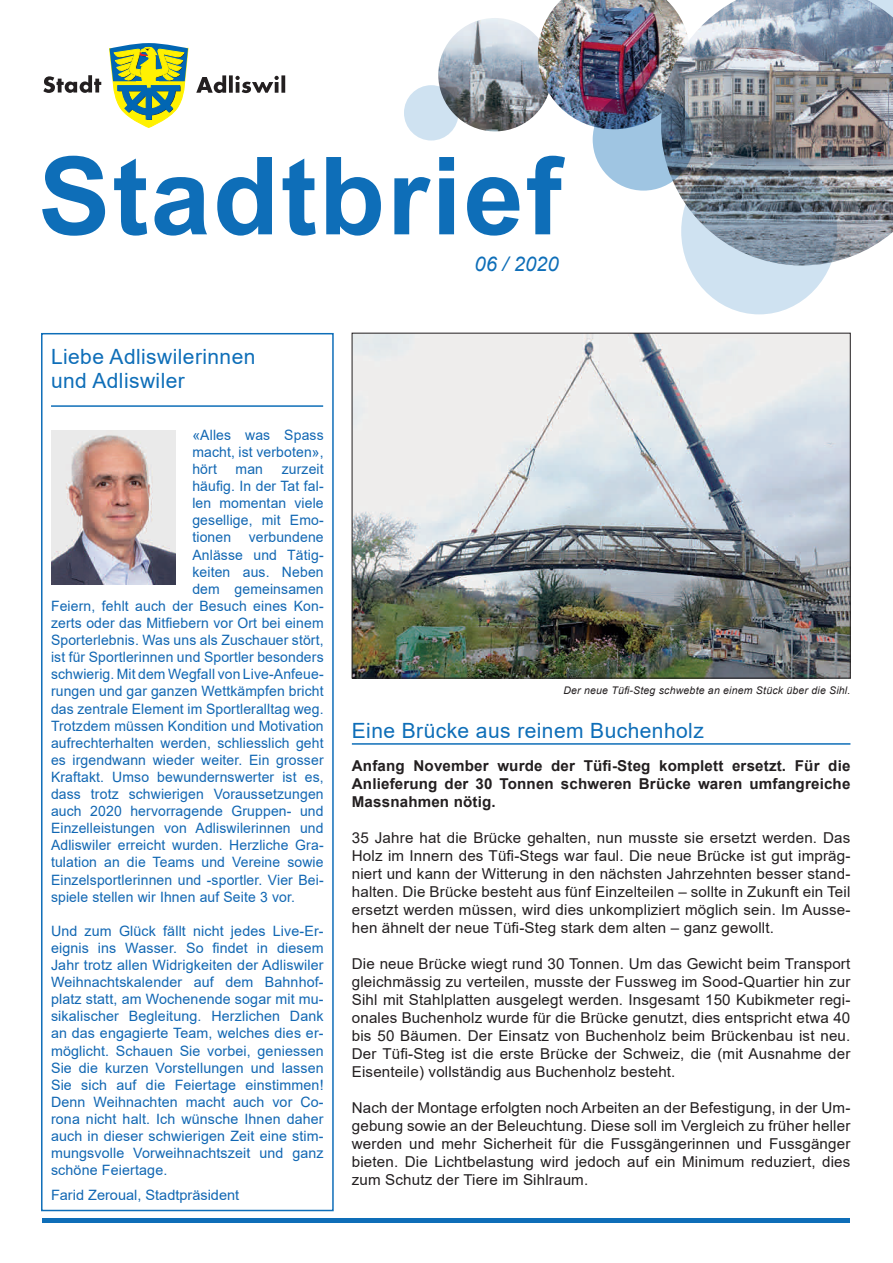
<style>
.page{position:relative;width:893px;height:1263px;background:#fff}
.page>*{position:absolute;margin:0;border:0;box-sizing:border-box;transform-origin:0 0}
.Titel_Titelblatt{font:700 108px "Arial";letter-spacing:.02em;color:#0e6eb8}
.Titel_Vorwort{font:21px/24px "Arial";letter-spacing:.02em;color:#0e6eb8}
.Datum_Titelseite{font:italic 20.25px "Arial";color:#0e6eb8}
.Lauftext_richtig{font:15px/18px "Arial";letter-spacing:.01em;color:#231f20;text-align:justify}
.Lauftext_richtig-2{font:700 15px/18px "Arial";letter-spacing:.01em;color:#231f20;text-align:justify}
.Lauftext_richtig-3{font:14.25px/17.1px "Arial";letter-spacing:.01em;color:#1167b3;text-align:justify}
.Lauftext_richtig-4{font:italic 10.5px "Arial";letter-spacing:.02em;color:#231f20}
</style>
<div class="page">
<img style="left:438px;top:18px;width:114px;height:113px;border-radius:56px">
<svg style="left:43px;top:75px;width:58px;height:18px"></svg>
<svg style="left:196px;top:75px;width:89px;height:18px"></svg>
<svg style="left:109px;top:43px;width:79px;height:85px"></svg>
<hr style="left:352px;top:743px;width:498px;height:2px;background:#0e6eb8">
<div style="left:43px;top:1218px;width:807px;height:5px;background:#0e6eb8"></div>
<svg style="left:41px;top:333px;width:293px;height:879px"></svg>
<hr style="left:51px;top:405px;width:272px;height:2px;background:#0e6eb8">
<img style="left:51px;top:430px;width:124px;height:155px">
<img style="left:538px;top:0;width:123px;height:127px">
<img style="left:661px;top:0;width:232px;height:265px">
<svg style="left:404px;top:85px;width:55px;height:56px;background:#c1d2e0"></svg>
<svg style="left:793px;top:0;width:100px;height:66px;background:#8899af"></svg>
<img style="left:593px;top:88px;width:101px;height:103px;border-radius:50%">
<img style="left:354px;top:335px;width:494px;height:341px">
<svg style="left:681px;top:148px;width:156px;height:166px;background:#92a2b0"></svg>
<p class="Titel_Titelblatt" style="left:38px;top:120px;width:525px">Stadtbrief</p>
<p class="Datum_Titelseite" style="left:474px;top:250px;width:86px">06 / 2020</p>
<p class="Titel_Vorwort" style="left:51px;top:345px;width:206px">Liebe Adliswilerinnen und Adliswiler</p>
<p class="Lauftext_richtig-3" style="left:192px;top:426px;width:133px">«Alles was Spass macht, ist verboten», hört</p>
<p class="Lauftext_richtig-3" style="left:236px;top:460px;width:29px">man</p>
<p class="Lauftext_richtig-3" style="left:282px;top:460px;width:43px">zurzeit</p>
<p class="Lauftext_richtig-3" style="left:192px;top:477px;width:133px">häufig. In der Tat fal-</p>
<p class="Lauftext_richtig-3" style="left:192px;top:495px;width:133px">len momentan viele</p>
<p class="Lauftext_richtig-3" style="left:192px;top:512px;width:133px">gesellige, mit Emo-</p>
<p class="Lauftext_richtig-3" style="left:192px;top:529px;width:133px">tionen verbundene</p>
<p class="Lauftext_richtig-3" style="left:192px;top:546px;width:133px">Anlässe und Tätig-</p>
<p class="Lauftext_richtig-3" style="left:192px;top:563px;width:133px">keiten aus. Neben</p>
<p class="Lauftext_richtig-3" style="left:192px;top:580px;width:133px">dem gemeinsamen</p>
<p class="Lauftext_richtig-3" style="left:51px;top:597px;width:274px">Feiern, fehlt auch der Besuch eines Kon-</p>
<p class="Lauftext_richtig-3" style="left:51px;top:614px;width:274px">zerts oder das Mitfiebern vor Ort bei einem</p>
<p class="Lauftext_richtig-3" style="left:51px;top:631px;width:274px">Sporterlebnis. Was uns als Zuschauer stört,</p>
<p class="Lauftext_richtig-3" style="left:51px;top:648px;width:274px">ist für Sportlerinnen und Sportler besonders</p>
<p class="Lauftext_richtig-3" style="left:51px;top:666px;width:274px">schwierig. Mit dem Wegfall von Live-Anfeue-</p>
<p class="Lauftext_richtig-3" style="left:51px;top:683px;width:274px">rungen und gar ganzen Wettkämpfen bricht</p>
<p class="Lauftext_richtig-3" style="left:51px;top:700px;width:274px">das zentrale Element im Sportleralltag weg.</p>
<p class="Lauftext_richtig-3" style="left:51px;top:717px;width:274px">Trotzdem müssen Kondition und Motivation</p>
<p class="Lauftext_richtig-3" style="left:51px;top:734px;width:274px">aufrechterhalten werden, schliesslich geht</p>
<p class="Lauftext_richtig-3" style="left:51px;top:751px;width:274px">es irgendwann wieder weiter. Ein grosser</p>
<p class="Lauftext_richtig-3" style="left:51px;top:768px;width:274px">Kraftakt. Umso bewundernswerter ist es,</p>
<p class="Lauftext_richtig-3" style="left:51px;top:785px;width:274px">dass trotz schwierigen Voraussetzungen</p>
<p class="Lauftext_richtig-3" style="left:51px;top:802px;width:274px">auch 2020 hervorragende Gruppen- und</p>
<p class="Lauftext_richtig-3" style="left:51px;top:819px;width:274px">Einzelleistungen von Adliswilerinnen und</p>
<p class="Lauftext_richtig-3" style="left:51px;top:837px;width:274px">Adliswiler erreicht wurden. Herzliche Gra-</p>
<p class="Lauftext_richtig-3" style="left:51px;top:854px;width:274px">tulation an die Teams und Vereine sowie</p>
<p class="Lauftext_richtig-3" style="left:51px;top:871px;width:274px">Einzelsportlerinnen und -sportler. Vier Bei-</p>
<p class="Lauftext_richtig-3" style="left:51px;top:888px;width:245px">spiele stellen wir Ihnen auf Seite 3 vor.</p>
<p class="Lauftext_richtig-3" style="left:51px;top:922px;width:274px">Und zum Glück fällt nicht jedes Live-Er&shy;eignis ins Wasser. So findet in diesem Jahr trotz allen Widrigkeiten der Adliswiler Weihnachtskalender auf dem Bahnhof&shy;platz statt, am Wochenende sogar mit mu&shy;sikalischer Begleitung. Herzlichen Dank an das engagierte Team, welches dies er&shy;möglicht. Schauen Sie vorbei, geniessen Sie die kurzen Vorstellungen und lassen Sie sich auf die Feiertage einstimmen!<br>Denn Weihnachten macht auch vor Co&shy;rona nicht halt. Ich wünsche Ihnen daher auch in dieser schwierigen Zeit eine stim&shy;mungsvolle Vorweihnachtszeit und ganz schöne Feiertage.</p>
<p class="Lauftext_richtig-3" style="left:51px;top:1187px;width:190px">Farid Zeroual, Stadtpräsident</p>
<p class="Lauftext_richtig-4" style="left:563px;top:683px;width:289px">Der neue Tüfi-Steg schwebte an einem Stück über die Sihl.</p>
<p class="Titel_Vorwort" style="left:352px;top:719px;width:353px">Eine Brücke aus reinem Buchenholz</p>
<p class="Lauftext_richtig-2" style="left:352px;top:756px;width:500px">Anfang November wurde der Tüfi-Steg komplett ersetzt. Für die Anlieferung der 30 Tonnen schweren Brücke waren umfangreiche Massnahmen nötig.</p>
<p class="Lauftext_richtig" style="left:352px;top:828px;width:500px">35 Jahre hat die Brücke gehalten, nun musste sie ersetzt werden. Das Holz im Innern des Tüfi-Stegs war faul. Die neue Brücke ist gut impräg&shy;niert und kann der Witterung in den nächsten Jahrzehnten besser stand&shy;halten. Die Brücke besteht aus fünf Einzelteilen – sollte in Zukunft ein Teil ersetzt werden müssen, wird dies unkompliziert möglich sein. Im Ausse&shy;hen ähnelt der neue Tüfi-Steg stark dem alten – ganz gewollt.</p>
<p class="Lauftext_richtig" style="left:352px;top:954px;width:500px">Die neue Brücke wiegt rund 30 Tonnen. Um das Gewicht beim Transport gleichmässig zu verteilen, musste der Fussweg im Sood-Quartier hin zur Sihl mit Stahlplatten ausgelegt werden. Insgesamt 150 Kubikmeter regi&shy;onales Buchenholz wurde für die Brücke genutzt, dies entspricht etwa 40 bis 50 Bäumen. Der Einsatz von Buchenholz beim Brückenbau ist neu.<br>Der Tüfi-Steg ist die erste Brücke der Schweiz, die (mit Ausnahme der Eisenteile) vollständig aus Buchenholz besteht.</p>
<p class="Lauftext_richtig" style="left:352px;top:1098px;width:500px">Nach der Montage erfolgten noch Arbeiten an der Befestigung, in der Um&shy;gebung sowie an der Beleuchtung. Diese soll im Vergleich zu früher heller werden und mehr Sicherheit für die Fussgängerinnen und Fussgänger bieten. Die Lichtbelastung wird jedoch auf ein Minimum reduziert, dies zum Schutz der Tiere im Sihlraum.</p>
</div>
